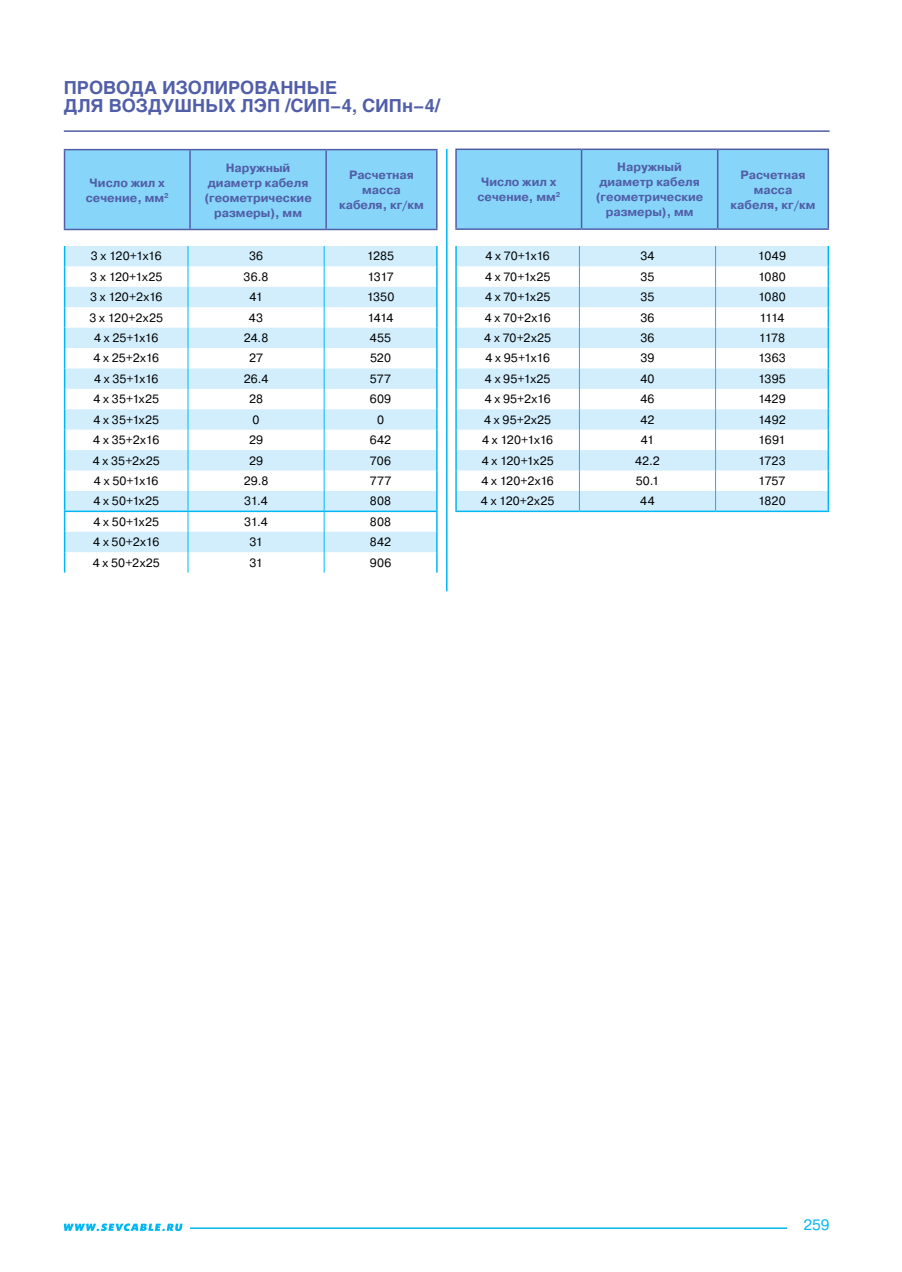
<style>
.page{position:relative;width:902px;height:1272px;background:#fff}
.page>*{position:absolute;margin:0;border:0;box-sizing:border-box;transform-origin:0 0}
.t1{font:700 18px/18px "Helios";color:#515ea8}
.t2{font:15px "Pragmatica C";color:#00b7f4}
.t3{font:12px "Pragmatica C";letter-spacing:.005em;color:#000}
.t4{font:700 12px/15px "Pragmatica C";color:#515ea8;text-align:center}
</style>
<div class="page">
<hr style="left:64px;top:130px;width:765px;height:2px;background:#515ea8">
<hr style="left:190px;top:1227px;width:597px;height:1px;background:#00b7f4">
<svg style="left:64px;top:1223px;width:118px;height:7px"></svg>
<svg style="left:65px;top:246px;width:371px;height:306px;fill:#d2eefd"></svg>
<svg style="left:64px;top:246px;width:1px;height:326px"></svg>
<svg style="left:436px;top:246px;width:1px;height:326px"></svg>
<svg style="left:188px;top:246px;width:1px;height:326px"></svg>
<svg style="left:324px;top:246px;width:1px;height:326px"></svg>
<hr style="left:64px;top:510px;width:124px;height:2px;background:#00b7f4">
<hr style="left:188px;top:510px;width:136px;height:2px;background:#00b7f4">
<hr style="left:324px;top:510px;width:113px;height:2px;background:#00b7f4">
<div style="left:65px;top:150px;width:371px;height:79px;background:#87d6f9"></div>
<hr style="left:64px;top:150px;width:1px;height:79px;background:#515ea8">
<hr style="left:189px;top:150px;width:2px;height:79px;background:#515ea8">
<hr style="left:325px;top:150px;width:2px;height:79px;background:#515ea8">
<hr style="left:64px;top:149px;width:126px;height:1px;background:#515ea8">
<hr style="left:190px;top:149px;width:136px;height:1px;background:#515ea8">
<hr style="left:326px;top:149px;width:111px;height:1px;background:#515ea8">
<hr style="left:436px;top:150px;width:1px;height:79px;background:#515ea8">
<hr style="left:64px;top:229px;width:126px;height:1px;background:#515ea8">
<hr style="left:190px;top:229px;width:136px;height:1px;background:#515ea8">
<hr style="left:326px;top:229px;width:111px;height:1px;background:#515ea8">
<div style="left:457px;top:150px;width:370px;height:78px;background:#87d6f9"></div>
<hr style="left:455px;top:150px;width:2px;height:78px;background:#515ea8">
<hr style="left:580px;top:150px;width:2px;height:78px;background:#515ea8">
<hr style="left:717px;top:150px;width:1px;height:78px;background:#515ea8">
<hr style="left:455px;top:148px;width:126px;height:2px;background:#515ea8">
<hr style="left:581px;top:148px;width:136px;height:2px;background:#515ea8">
<hr style="left:717px;top:148px;width:112px;height:2px;background:#515ea8">
<hr style="left:827px;top:150px;width:2px;height:78px;background:#515ea8">
<hr style="left:455px;top:228px;width:126px;height:2px;background:#515ea8">
<hr style="left:581px;top:228px;width:136px;height:2px;background:#515ea8">
<hr style="left:717px;top:228px;width:112px;height:2px;background:#515ea8">
<svg style="left:457px;top:246px;width:370px;height:264px;fill:#d2eefd"></svg>
<hr style="left:455px;top:246px;width:2px;height:20px;background:#00b7f4">
<hr style="left:827px;top:246px;width:2px;height:20px;background:#00b7f4">
<hr style="left:455px;top:266px;width:2px;height:21px;background:#00b7f4">
<hr style="left:827px;top:266px;width:2px;height:21px;background:#00b7f4">
<hr style="left:455px;top:287px;width:2px;height:20px;background:#00b7f4">
<hr style="left:827px;top:287px;width:2px;height:20px;background:#00b7f4">
<hr style="left:455px;top:307px;width:2px;height:20px;background:#00b7f4">
<hr style="left:827px;top:307px;width:2px;height:20px;background:#00b7f4">
<hr style="left:455px;top:327px;width:2px;height:21px;background:#00b7f4">
<hr style="left:827px;top:327px;width:2px;height:21px;background:#00b7f4">
<hr style="left:455px;top:348px;width:2px;height:20px;background:#00b7f4">
<hr style="left:827px;top:348px;width:2px;height:20px;background:#00b7f4">
<hr style="left:455px;top:368px;width:2px;height:21px;background:#00b7f4">
<hr style="left:827px;top:368px;width:2px;height:21px;background:#00b7f4">
<hr style="left:455px;top:389px;width:2px;height:20px;background:#00b7f4">
<hr style="left:827px;top:389px;width:2px;height:20px;background:#00b7f4">
<hr style="left:455px;top:409px;width:2px;height:20px;background:#00b7f4">
<hr style="left:827px;top:409px;width:2px;height:20px;background:#00b7f4">
<hr style="left:455px;top:429px;width:2px;height:21px;background:#00b7f4">
<hr style="left:827px;top:429px;width:2px;height:21px;background:#00b7f4">
<hr style="left:455px;top:450px;width:2px;height:20px;background:#00b7f4">
<hr style="left:827px;top:450px;width:2px;height:20px;background:#00b7f4">
<hr style="left:455px;top:470px;width:2px;height:21px;background:#00b7f4">
<hr style="left:827px;top:470px;width:2px;height:21px;background:#00b7f4">
<svg style="left:455px;top:491px;width:2px;height:19px"></svg>
<svg style="left:827px;top:491px;width:2px;height:19px"></svg>
<svg style="left:579px;top:246px;width:1px;height:264px"></svg>
<svg style="left:715px;top:246px;width:1px;height:264px"></svg>
<hr style="left:455px;top:510px;width:124px;height:2px;background:#00b7f4">
<hr style="left:579px;top:510px;width:136px;height:2px;background:#00b7f4">
<hr style="left:715px;top:510px;width:114px;height:2px;background:#00b7f4">
<hr style="left:446px;top:149px;width:1px;height:442px;background:#00b7f4">
<h1 class="t1" style="left:64px;top:79px;width:378px">ПРОВОДА ИЗОЛИРОВАННЫЕ<br>ДЛЯ ВОЗДУШНЫХ ЛЭП /СИП-4, СИПн-4/</h1>
<p class="t4" style="left:86px;top:175px;width:84px">Число жил х сечение, мм<sup>2</sup></p>
<p class="t4" style="left:204px;top:160px;width:109px">Наружный диаметр кабеля (геометрические размеры), мм</p>
<p class="t4" style="left:339px;top:168px;width:86px">Расчетная масса кабеля, кг/км</p>
<p class="t4" style="left:477px;top:175px;width:84px">Число жил х сечение, мм<sup>2</sup></p>
<p class="t4" style="left:595px;top:160px;width:109px">Наружный диаметр кабеля (геометрические размеры), мм</p>
<p class="t4" style="left:730px;top:167px;width:86px">Расчетная масса кабеля, кг/км</p>
<p class="t3" style="left:91px;top:249px;width:72px">3 х 120+1х16</p>
<p class="t3" style="left:249px;top:249px;width:16px">36</p>
<p class="t3" style="left:367px;top:249px;width:29px">1285</p>
<p class="t3" style="left:90px;top:270px;width:73px">3 х 120+1х25</p>
<p class="t3" style="left:244px;top:270px;width:26px">36.8</p>
<p class="t3" style="left:367px;top:270px;width:28px">1317</p>
<p class="t3" style="left:90px;top:290px;width:74px">3 х 120+2х16</p>
<p class="t3" style="left:249px;top:290px;width:15px">41</p>
<p class="t3" style="left:366px;top:290px;width:29px">1350</p>
<p class="t3" style="left:89px;top:311px;width:75px">3 х 120+2х25</p>
<p class="t3" style="left:249px;top:311px;width:16px">43</p>
<p class="t3" style="left:367px;top:311px;width:28px">1414</p>
<p class="t3" style="left:94px;top:331px;width:66px">4 х 25+1х16</p>
<p class="t3" style="left:244px;top:331px;width:26px">24.8</p>
<p class="t3" style="left:370px;top:331px;width:23px">455</p>
<p class="t3" style="left:93px;top:351px;width:67px">4 х 25+2х16</p>
<p class="t3" style="left:249px;top:351px;width:16px">27</p>
<p class="t3" style="left:370px;top:351px;width:22px">520</p>
<p class="t3" style="left:94px;top:372px;width:66px">4 х 35+1х16</p>
<p class="t3" style="left:244px;top:372px;width:26px">26.4</p>
<p class="t3" style="left:370px;top:372px;width:23px">577</p>
<p class="t3" style="left:93px;top:392px;width:67px">4 х 35+1х25</p>
<p class="t3" style="left:249px;top:392px;width:15px">28</p>
<p class="t3" style="left:370px;top:392px;width:23px">609</p>
<p class="t3" style="left:93px;top:413px;width:67px">4 х 35+1х25</p>
<p class="t3" style="left:252px;top:413px;width:8px">0</p>
<p class="t3" style="left:377px;top:413px;width:8px">0</p>
<p class="t3" style="left:93px;top:433px;width:67px">4 х 35+2х16</p>
<p class="t3" style="left:249px;top:433px;width:16px">29</p>
<p class="t3" style="left:370px;top:433px;width:23px">642</p>
<p class="t3" style="left:93px;top:453px;width:68px">4 х 35+2х25</p>
<p class="t3" style="left:249px;top:453px;width:16px">29</p>
<p class="t3" style="left:370px;top:453px;width:23px">706</p>
<p class="t3" style="left:94px;top:474px;width:66px">4 х 50+1х16</p>
<p class="t3" style="left:244px;top:474px;width:26px">29.8</p>
<p class="t3" style="left:370px;top:474px;width:23px">777</p>
<p class="t3" style="left:93px;top:494px;width:67px">4 х 50+1х25</p>
<p class="t3" style="left:244px;top:494px;width:25px">31.4</p>
<p class="t3" style="left:370px;top:494px;width:23px">808</p>
<p class="t3" style="left:93px;top:515px;width:67px">4 х 50+1х25</p>
<p class="t3" style="left:244px;top:515px;width:25px">31.4</p>
<p class="t3" style="left:370px;top:515px;width:23px">808</p>
<p class="t3" style="left:93px;top:535px;width:68px">4 х 50+2х16</p>
<p class="t3" style="left:249px;top:535px;width:15px">31</p>
<p class="t3" style="left:370px;top:535px;width:23px">842</p>
<p class="t3" style="left:93px;top:555px;width:69px">4 х 50+2х25</p>
<p class="t3" style="left:249px;top:555px;width:15px">31</p>
<p class="t3" style="left:370px;top:555px;width:23px">906</p>
<p class="t3" style="left:485px;top:249px;width:66px">4 х 70+1х16</p>
<p class="t3" style="left:640px;top:249px;width:16px">34</p>
<p class="t3" style="left:757px;top:249px;width:30px">1049</p>
<p class="t3" style="left:485px;top:270px;width:67px">4 х 70+1х25</p>
<p class="t3" style="left:640px;top:270px;width:16px">35</p>
<p class="t3" style="left:758px;top:270px;width:29px">1080</p>
<p class="t3" style="left:485px;top:290px;width:67px">4 х 70+1х25</p>
<p class="t3" style="left:640px;top:290px;width:16px">35</p>
<p class="t3" style="left:758px;top:290px;width:29px">1080</p>
<p class="t3" style="left:485px;top:311px;width:67px">4 х 70+2х16</p>
<p class="t3" style="left:640px;top:311px;width:16px">36</p>
<p class="t3" style="left:759px;top:311px;width:27px">1114</p>
<p class="t3" style="left:484px;top:331px;width:68px">4 х 70+2х25</p>
<p class="t3" style="left:640px;top:331px;width:16px">36</p>
<p class="t3" style="left:758px;top:331px;width:28px">1178</p>
<p class="t3" style="left:485px;top:351px;width:66px">4 х 95+1х16</p>
<p class="t3" style="left:640px;top:351px;width:16px">39</p>
<p class="t3" style="left:758px;top:351px;width:29px">1363</p>
<p class="t3" style="left:485px;top:372px;width:67px">4 х 95+1х25</p>
<p class="t3" style="left:640px;top:372px;width:16px">40</p>
<p class="t3" style="left:758px;top:372px;width:29px">1395</p>
<p class="t3" style="left:484px;top:392px;width:68px">4 х 95+2х16</p>
<p class="t3" style="left:640px;top:392px;width:16px">46</p>
<p class="t3" style="left:758px;top:392px;width:29px">1429</p>
<p class="t3" style="left:484px;top:413px;width:69px">4 х 95+2х25</p>
<p class="t3" style="left:640px;top:413px;width:15px">42</p>
<p class="t3" style="left:758px;top:413px;width:29px">1492</p>
<p class="t3" style="left:482px;top:433px;width:72px">4 х 120+1х16</p>
<p class="t3" style="left:640px;top:433px;width:15px">41</p>
<p class="t3" style="left:758px;top:433px;width:29px">1691</p>
<p class="t3" style="left:481px;top:453px;width:73px">4 х 120+1х25</p>
<p class="t3" style="left:635px;top:453px;width:26px">42.2</p>
<p class="t3" style="left:758px;top:453px;width:29px">1723</p>
<p class="t3" style="left:481px;top:474px;width:74px">4 х 120+2х16</p>
<p class="t3" style="left:635px;top:474px;width:25px">50.1</p>
<p class="t3" style="left:758px;top:474px;width:29px">1757</p>
<p class="t3" style="left:481px;top:494px;width:75px">4 х 120+2х25</p>
<p class="t3" style="left:640px;top:494px;width:16px">44</p>
<p class="t3" style="left:758px;top:494px;width:29px">1820</p>
<p class="t2" style="left:803px;top:1216px;width:28px">259</p>
</div>
